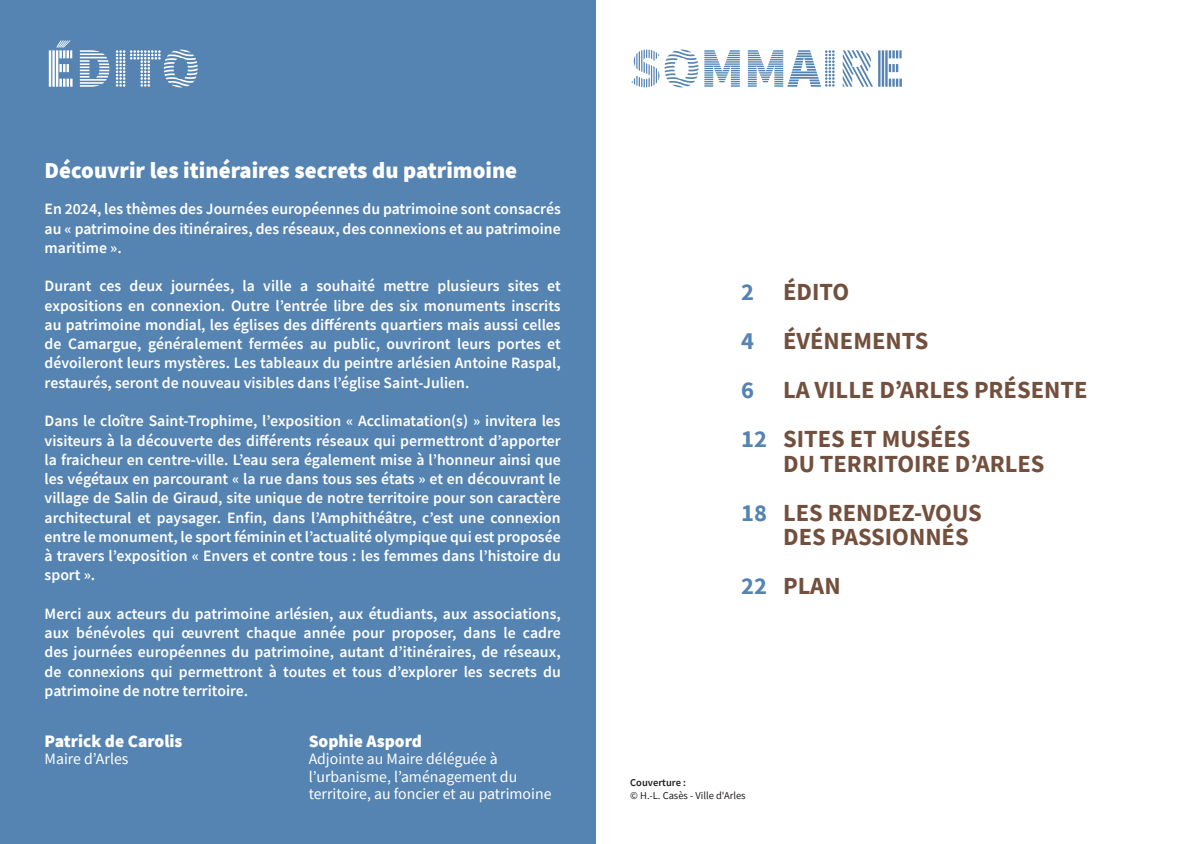
<style>
.page{position:relative;width:1191px;height:844px;background:#fff}
.page>*{position:absolute;margin:0;border:0;box-sizing:border-box;transform-origin:0 0}
.t1{font:900 56px "Source Sans Pro DISPLAYV2";color:#5584b2}
.t2{font:900 56px "Source Sans Pro DISPLAYV2";color:#fff}
.t3{font:700 24.5px/49px "Source Sans Pro";color:#73503e}
.t4{font:900 22.75px "Source Sans Pro";color:#fff}
.t5{font:900 17.5px "Source Sans Pro";color:#fff}
.t6{font:600 15.75px/19.2px "Source Sans Pro";color:#fff;text-align:justify}
.t7{font:15.75px/17.5px "Source Sans Pro";color:#fff}
.t8{font:10.5px "Source Sans Pro";color:#231f20}
.t9{font:600 10.5px "Source Sans Pro";color:#231f20}
.s1{color:#5584b2}
</style>
<div class="page">
<div style="left:0;top:0;width:595px;height:843px;background:#5584b2"></div>
<h1 class="t2" style="left:45px;top:39px;width:156px">ÉDITO</h1>
<h1 class="t1" style="left:630px;top:39px;width:276px">SOMMAIRE</h1>
<h3 class="t4" style="left:45px;top:155px;width:474px">Découvrir les itinéraires secrets du patrimoine</h3>
<p class="t6" style="left:45px;top:199px;width:517px">En 2024, les thèmes des Journées européennes du patrimoine sont consacrés au « patrimoine des itinéraires, des réseaux, des connexions et au patrimoine maritime ».</p>
<p class="t6" style="left:45px;top:276px;width:517px">Durant ces deux journées, la ville a souhaité mettre plusieurs sites et expositions en connexion. Outre l’entrée libre des six monuments inscrits au patrimoine mondial, les églises des différents quartiers mais aussi celles de Camargue, généralement fermées au public, ouvriront leurs portes et dévoileront leurs mystères. Les tableaux du peintre arlésien Antoine Raspal, restaurés, seront de nouveau visibles dans l’église Saint-Julien.</p>
<p class="t6" style="left:45px;top:411px;width:517px">Dans le cloître Saint-Trophime, l’exposition « Acclimatation(s) » invitera les visiteurs à la découverte des différents réseaux qui permettront d’apporter la fraicheur en centre-ville. L’eau sera également mise à l’honneur ainsi que les végétaux en parcourant « la rue dans tous ses états » et en découvrant le village de Salin de Giraud, site unique de notre territoire pour son caractère architectural et paysager. Enfin, dans l’Amphithéâtre, c’est une connexion entre le monument, le sport féminin et l’actualité olympique qui est proposée à travers l’exposition « Envers et contre tous : les femmes dans l’histoire du sport ».</p>
<p class="t6" style="left:45px;top:603px;width:517px">Merci aux acteurs du patrimoine arlésien, aux étudiants, aux associations, aux bénévoles qui œuvrent chaque année pour proposer, dans le cadre des journées européennes du patrimoine, autant d’itinéraires, de réseaux, de connexions qui permettront à toutes et tous d’explorer les secrets du patrimoine de notre territoire.</p>
<p class="t5" style="left:45px;top:728px;width:139px">Patrick de Carolis</p>
<p class="t7" style="left:45px;top:749px;width:85px">Maire d’Arles</p>
<p class="t5" style="left:309px;top:728px;width:115px">Sophie Aspord</p>
<p class="t7" style="left:309px;top:749px;width:244px">Adjointe au Maire déléguée à l’urbanisme, l’aménagement du territoire, au foncier et au patrimoine</p>
<h2 class="t3" style="left:741px;top:267px;width:348px"><span class="s1">2</span> ÉDITO<br><span class="s1">4</span> ÉVÉNEMENTS<br><span class="s1">6</span> LA VILLE D’ARLES PRÉSENTE<br><span class="s1">12</span> SITES ET MUSÉES</h2>
<h2 class="t3" style="left:741px;top:438px;width:305px;text-indent:42px">DU TERRITOIRE D’ARLES<br><span class="s1">18</span> LES RENDEZ-VOUS</h2>
<h2 class="t3" style="left:741px;top:512px;width:229px;text-indent:42px">DES PASSIONNÉS<br><span class="s1">22</span> PLAN</h2>
<p class="t9" style="left:630px;top:775px;width:57px">Couverture :</p>
<p class="t8" style="left:630px;top:788px;width:117px">© H.-L. Casès - Ville d'Arles</p>
</div>
